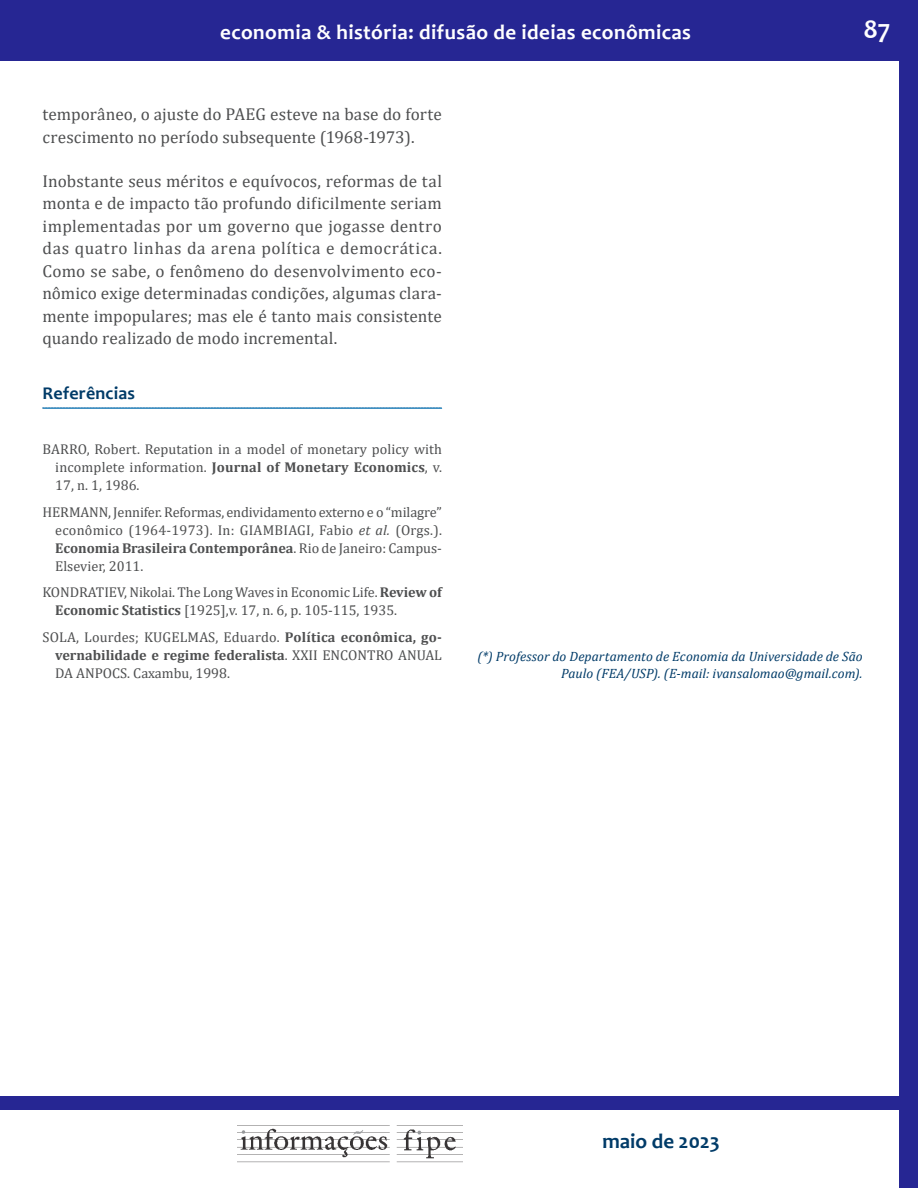
<style>
.page{position:relative;width:918px;height:1188px;background:#fff}
.page>*{position:absolute;margin:0;border:0;box-sizing:border-box;transform-origin:0 0}
.t1{font:700 27px "Candara";color:#fff}
.t2{font:700 21px "Candara";letter-spacing:.02em;color:#fff}
.t3{font:700 21px "Candara";color:#003b68}
.t4{font:700 18px "Candara";letter-spacing:.01em;color:#003b68}
.t5{font:17.25px/22.5px "Cambria";letter-spacing:.005em;color:#4e4f50}
.t6{font:14.25px/18px "Cambria";color:#4e4f50;text-align:justify}
.t7{font:700 14.25px/18px "Cambria";color:#4e4f50}
.t8{font:italic 13.5px/16.5px "Cambria";letter-spacing:.005em;color:#003b68;text-align:right}
.s1{font-weight:700}
.s2{font-style:italic}
.s3{font-weight:400}
</style>
<div class="page">
<div style="left:899px;top:0;width:19px;height:1188px;background:#262693"></div>
<div style="left:0;top:0;width:918px;height:61px;background:#262693"></div>
<img style="left:238px;top:1128px;width:225px;height:35px">
<div style="left:0;top:1097px;width:918px;height:13px;background:#262693"></div>
<svg style="left:42px;top:407px;width:400px;height:2px"></svg>
<p class="t2" style="left:220px;top:19px;width:472px">economia &amp; história: difusão de ideias econômicas</p>
<p class="t5" style="left:43px;top:103px;width:401px">temporâneo, o ajuste do PAEG esteve na base do forte crescimento no período subsequente (1968-1973).</p>
<p class="t5" style="left:43px;top:170px;width:401px;text-align:justify">Inobstante seus méritos e equívocos, reformas de tal monta e de impacto tão profundo dificilmente seriam implementadas por um governo que jogasse dentro das quatro linhas da arena política e democrática.<br>Como se sabe, o fenômeno do desenvolvimento eco&shy;nômico exige determinadas condições, algumas clara&shy;mente impopulares; mas ele é tanto mais consistente quando realizado de modo incremental.</p>
<p class="t4" style="left:43px;top:382px;width:94px">Referências</p>
<h1 class="t1" style="left:863px;top:12px;width:29px">87</h1>
<p class="t6" style="left:55px;top:440px;width:388px;text-indent:-13px">BARRO, Robert. Reputation in a model of monetary policy with incomplete information. <span class="s1">Journal of Monetary Economics</span>, v.<br>17, n. 1, 1986.</p>
<p class="t6" style="left:55px;top:503px;width:388px;text-indent:-13px">HERMANN, Jennifer. Reformas, endividamento externo e o “milagre” econômico (1964-1973). In: GIAMBIAGI, Fabio <span class="s2">et al.</span> (Orgs.).<br><span class="s1">Economia Brasileira Contemporânea</span>. Rio de Janeiro: Campus-Elsevier, 2011.</p>
<p class="t6" style="left:55px;top:583px;width:388px;text-indent:-13px">KONDRATIEV, Nikolai. The Long Waves in Economic Life. <span class="s1">Review of<br>Economic Statistics</span> [1925],v. 17, n. 6, p. 105-115, 1935.</p>
<p class="t7" style="left:55px;top:628px;width:388px;text-indent:-13px"><span class="s3">SOLA, Lourdes; KUGELMAS, Eduardo.</span> Política econômica, go&shy;vernabilidade e regime federalista<span class="s3">. XXII Encontro</span></p>
<p class="t6" style="left:398px;top:646px;width:19px">Anual</p>
<p class="t6" style="left:55px;top:664px;width:40px">da Anpo</p>
<p class="t6" style="left:112px;top:664px;width:119px">cs. Caxambu, 1998.</p>
<p class="t8" style="left:478px;top:648px;width:387px">(*) Professor do Departamento de Economia da Universidade de São<br>Paulo (FEA/USP). (E-mail: ivansalomao@gmail.com).</p>
<p class="t3" style="left:602px;top:1128px;width:119px">maio de 2023</p>
</div>
